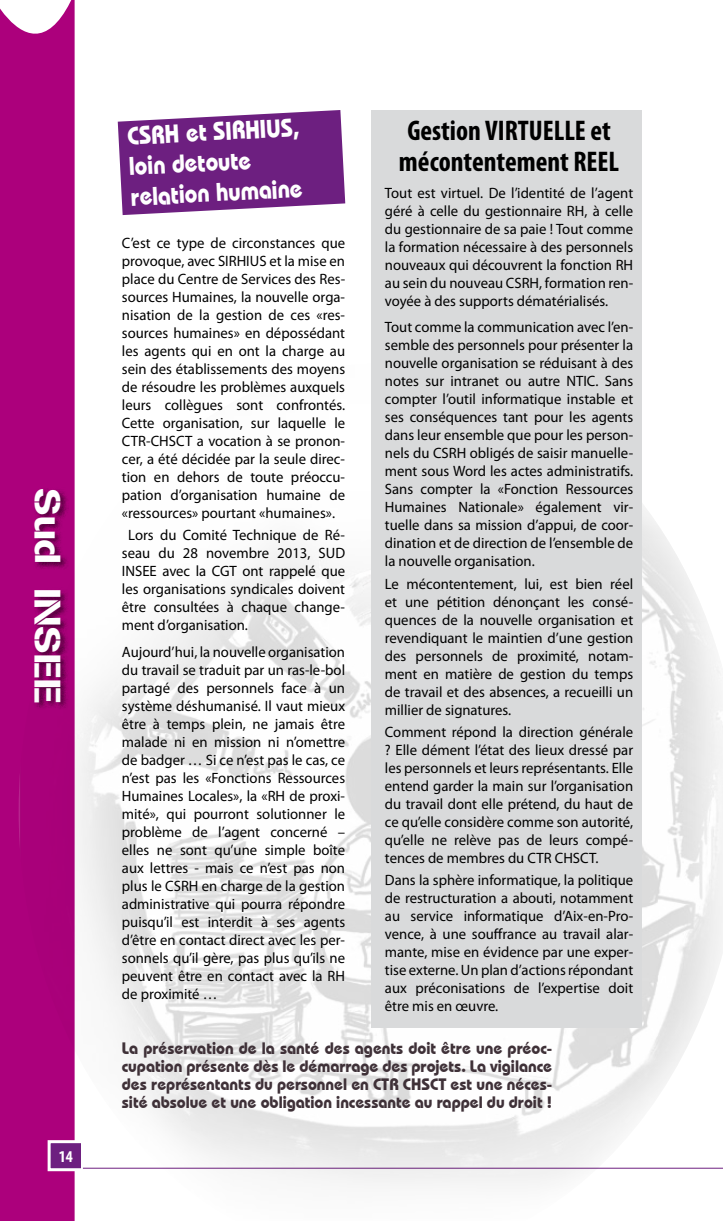
<style>
.page{position:relative;width:723px;height:1221px;background:#fff}
.page>*{position:absolute;margin:0;border:0;box-sizing:border-box;transform-origin:0 0}
.t1{font:36px "Absolut DB Normal";color:#fff;scale:1.18 1}
.t2{font:700 condensed 28.5px/31.2px "Myriad Pro";color:#000}
.t3{font:700 25.5px/30.6px "Bauhaus IT Cby BT";color:#fff;scale:.9 1}
.t4{font:700 16.5px/18px "Bauhaus IT Cby BT";color:#3f3138;text-align:justify}
.t5{font:700 condensed 16.5px "Myriad Pro";color:#fff}
.t6{font:15px/18px "Myriad Pro";color:#000;text-align:justify}
</style>
<div class="page">
<div style="left:0;top:0;width:75px;height:1220px;background:#ac007c"></div>
<img style="left:19px;top:363px;width:704px;height:857px">
<div style="left:372px;top:110px;width:270px;height:917px;background:#d9dadb"></div>
<svg style="left:118px;top:110px;width:227px;height:105px;background:#7f3b8f"></svg>
<h1 class="t1" style="left:69px;top:488px;width:184px;rotate:90deg">Sud INSEE</h1>
<p class="t5" style="left:59px;top:1145px;width:16px">14</p>
<h3 class="t3" style="left:127px;top:120px;width:193px;rotate:-3deg">CSRH et SIRHIUS, loin detoute relation humaine</h3>
<h2 class="t2" style="left:399px;top:114px;width:222px">Gestion VIRTUELLE et mécontentement REEL</h2>
<p class="t6" style="left:385px;top:183px;width:250px">Tout est virtuel. De l’identité de l’agent géré à celle du gestionnaire RH, à celle du gestionnaire de sa paie ! Tout comme la formation nécessaire à des personnels nouveaux qui découvrent la fonction RH au sein du nouveau CSRH, formation ren&shy;voyée à des supports dématérialisés.</p>
<p class="t6" style="left:385px;top:318px;width:250px">Tout comme la communication avec l’en&shy;semble des personnels pour présenter la nouvelle organisation se réduisant à des notes sur intranet ou autre NTIC. Sans compter l’outil informatique instable et ses conséquences tant pour les agents dans leur ensemble que pour les person&shy;nels du CSRH obligés de saisir manuelle&shy;ment sous Word les actes administratifs.<br>Sans compter la «Fonction Ressources Humaines Nationale» également vir&shy;tuelle dans sa mission d’appui, de coor&shy;dination et de direction de l’ensemble de la nouvelle organisation.</p>
<p class="t6" style="left:385px;top:574px;width:250px">Le mécontentement, lui, est bien réel et une pétition dénonçant les consé&shy;quences de la nouvelle organisation et revendiquant le maintien d’une gestion des personnels de proximité, notam&shy;ment en matière de gestion du temps de travail et des absences, a recueilli un millier de signatures.</p>
<p class="t6" style="left:385px;top:722px;width:250px">Comment répond la direction générale ? Elle dément l’état des lieux dressé par les personnels et leurs représentants. Elle entend garder la main sur l’organisation du travail dont elle prétend, du haut de ce qu’elle considère comme son autorité, qu’elle ne relève pas de leurs compé&shy;tences de membres du CTR CHSCT.</p>
<p class="t6" style="left:385px;top:871px;width:250px">Dans la sphère informatique, la politique de restructuration a abouti, notamment au service informatique d’Aix-en-Pro&shy;vence, à une souffrance au travail alar&shy;mante, mise en évidence par une exper&shy;tise externe. Un plan d’actions répondant aux préconisations de l’expertise doit être mis en œuvre.</p>
<p class="t4" style="left:122px;top:1038px;width:432px">La préservation de la santé des agents doit être une préoc&shy;cupation présente dès le démarrage des projets. La vigilance des représentants du personnel en CTR CHSCT est une néces&shy;sité absolue et une obligation incessante au rappel du droit !</p>
<p class="t6" style="left:122px;top:233px;width:225px">C’est ce type de circonstances que provoque, avec SIRHIUS et la mise en place du Centre de Services des Res&shy;sources Humaines, la nouvelle orga&shy;nisation de la gestion de ces «res&shy;sources humaines» en dépossédant les agents qui en ont la charge au sein des établissements des moyens de résoudre les problèmes auxquels leurs collègues sont confrontés.<br>Cette organisation, sur laquelle le CTR-CHSCT a vocation à se pronon&shy;cer, a été décidée par la seule direc&shy;tion en dehors de toute préoccu&shy;pation d’organisation humaine de «ressources» pourtant «humaines».</p>
<p class="t6" style="left:122px;top:525px;width:225px;text-indent:6px">Lors du Comité Technique de Ré&shy;seau du 28 novembre 2013, SUD INSEE avec la CGT ont rappelé que les organisations syndicales doivent être consultées à chaque change&shy;ment d’organisation.</p>
<p class="t6" style="left:122px;top:642px;width:225px">Aujourd’hui, la nouvelle organisation du travail se traduit par un ras-le-bol partagé des personnels face à un système déshumanisé. Il vaut mieux être à temps plein, ne jamais être malade ni en mission ni n’omettre de badger … Si ce n’est pas le cas, ce n’est pas les «Fonctions Ressources Humaines Locales», la «RH de proxi&shy;mité», qui pourront solutionner le problème de l’agent concerné – elles ne sont qu’une simple boîte aux lettres - mais ce n’est pas non plus le CSRH en charge de la gestion administrative qui pourra répondre puisqu’il est interdit à ses agents d’être en contact direct avec les per&shy;sonnels qu’il gère, pas plus qu’ils ne peuvent être en contact avec la RH de proximité …</p>
</div>
